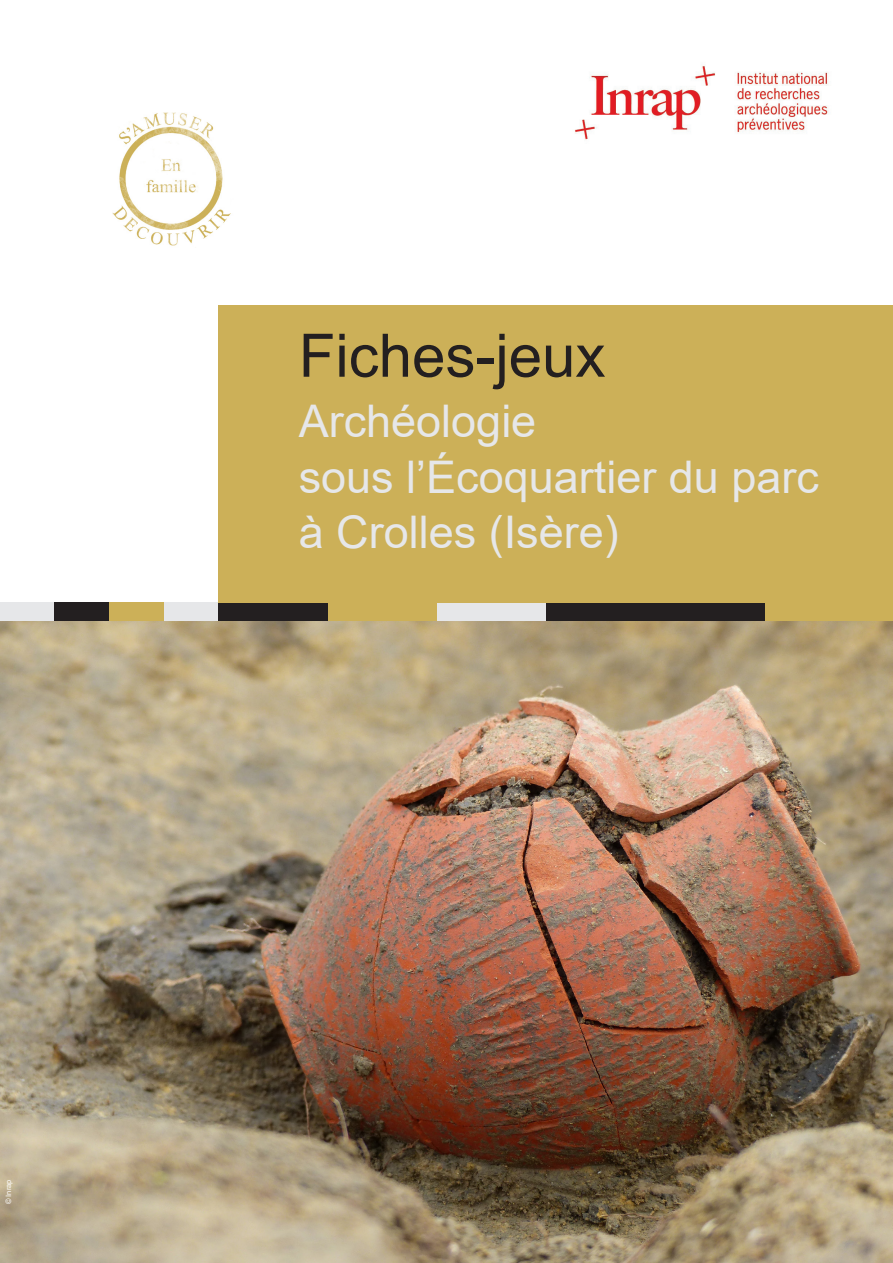
<style>
.page{position:relative;width:893px;height:1263px;background:#fff}
.page>*{position:absolute;margin:0;border:0;box-sizing:border-box;transform-origin:0 0}
.Fch_Pedag_Txt_légend{font:60px "Arial";color:#231f20}
.Fch_Pedag_Grd_Titre{font:45px "Arial";color:#e6e7e9}
.Fch_Pedag_Txt_légend-2{font:7.5px "Arial";color:#fff}
</style>
<div class="page">
<div style="left:0;top:603px;width:18px;height:18px;background:#e6e7e9"></div>
<div style="left:18px;top:603px;width:18px;height:18px;background:#e6e7e9"></div>
<div style="left:36px;top:603px;width:19px;height:18px;background:#e6e7e9"></div>
<div style="left:55px;top:603px;width:18px;height:18px;background:#231f20"></div>
<div style="left:73px;top:603px;width:18px;height:18px;background:#231f20"></div>
<div style="left:91px;top:603px;width:18px;height:18px;background:#231f20"></div>
<div style="left:109px;top:603px;width:19px;height:18px;background:#ccb058"></div>
<div style="left:128px;top:603px;width:18px;height:18px;background:#ccb058"></div>
<div style="left:146px;top:603px;width:18px;height:18px;background:#ccb058"></div>
<div style="left:164px;top:603px;width:18px;height:18px;background:#e6e7e9"></div>
<div style="left:182px;top:603px;width:18px;height:18px;background:#e6e7e9"></div>
<div style="left:200px;top:603px;width:19px;height:18px;background:#e6e7e9"></div>
<div style="left:219px;top:603px;width:18px;height:18px;background:#231f20"></div>
<div style="left:237px;top:603px;width:18px;height:18px;background:#231f20"></div>
<div style="left:255px;top:603px;width:18px;height:18px;background:#231f20"></div>
<div style="left:273px;top:603px;width:19px;height:18px;background:#231f20"></div>
<div style="left:292px;top:603px;width:18px;height:18px;background:#231f20"></div>
<div style="left:310px;top:603px;width:18px;height:18px;background:#231f20"></div>
<div style="left:328px;top:603px;width:18px;height:18px;background:#ccb058"></div>
<div style="left:346px;top:603px;width:18px;height:18px;background:#ccb058"></div>
<div style="left:364px;top:603px;width:19px;height:18px;background:#ccb058"></div>
<div style="left:383px;top:603px;width:18px;height:18px;background:#ccb058"></div>
<div style="left:401px;top:603px;width:18px;height:18px;background:#ccb058"></div>
<div style="left:419px;top:603px;width:18px;height:18px;background:#ccb058"></div>
<div style="left:437px;top:603px;width:18px;height:18px;background:#e6e7e9"></div>
<div style="left:455px;top:603px;width:19px;height:18px;background:#e6e7e9"></div>
<div style="left:474px;top:603px;width:18px;height:18px;background:#e6e7e9"></div>
<div style="left:492px;top:603px;width:18px;height:18px;background:#e6e7e9"></div>
<div style="left:510px;top:603px;width:18px;height:18px;background:#e6e7e9"></div>
<div style="left:528px;top:603px;width:19px;height:18px;background:#e6e7e9"></div>
<div style="left:547px;top:603px;width:18px;height:18px;background:#231f20"></div>
<div style="left:565px;top:603px;width:18px;height:18px;background:#231f20"></div>
<div style="left:583px;top:603px;width:18px;height:18px;background:#231f20"></div>
<div style="left:601px;top:603px;width:18px;height:18px;background:#231f20"></div>
<div style="left:619px;top:603px;width:19px;height:18px;background:#231f20"></div>
<div style="left:638px;top:603px;width:18px;height:18px;background:#231f20"></div>
<div style="left:656px;top:603px;width:18px;height:18px;background:#231f20"></div>
<div style="left:674px;top:603px;width:18px;height:18px;background:#231f20"></div>
<div style="left:692px;top:603px;width:19px;height:18px;background:#231f20"></div>
<div style="left:711px;top:603px;width:18px;height:18px;background:#231f20"></div>
<div style="left:729px;top:603px;width:18px;height:18px;background:#231f20"></div>
<div style="left:747px;top:603px;width:18px;height:18px;background:#231f20"></div>
<div style="left:765px;top:603px;width:18px;height:18px;background:#ccb058"></div>
<div style="left:783px;top:603px;width:19px;height:18px;background:#ccb058"></div>
<div style="left:802px;top:603px;width:18px;height:18px;background:#ccb058"></div>
<div style="left:820px;top:603px;width:18px;height:18px;background:#ccb058"></div>
<div style="left:838px;top:603px;width:18px;height:18px;background:#ccb058"></div>
<div style="left:856px;top:603px;width:19px;height:18px;background:#ccb058"></div>
<div style="left:875px;top:603px;width:18px;height:18px;background:#ccb058"></div>
<div style="left:219px;top:306px;width:674px;height:297px;background:#ccb058"></div>
<img style="left:574px;top:65px;width:254px;height:75px">
<img style="left:113px;top:113px;width:118px;height:133px">
<img style="left:0;top:621px;width:893px;height:642px">
<p class="Fch_Pedag_Txt_légend-2" style="left:3px;top:1204px;width:26px;rotate:-90deg">© Inrap</p>
<p class="Fch_Pedag_Txt_légend" style="left:299px;top:314px;width:308px">Fiches-jeux</p>
<p class="Fch_Pedag_Grd_Titre" style="left:299px;top:390px;width:239px">Archéologie</p>
<p class="Fch_Pedag_Grd_Titre" style="left:299px;top:446px;width:522px">sous l’Écoquartier du parc</p>
<p class="Fch_Pedag_Grd_Titre" style="left:299px;top:501px;width:322px">à Crolles (Isère)</p>
</div>
